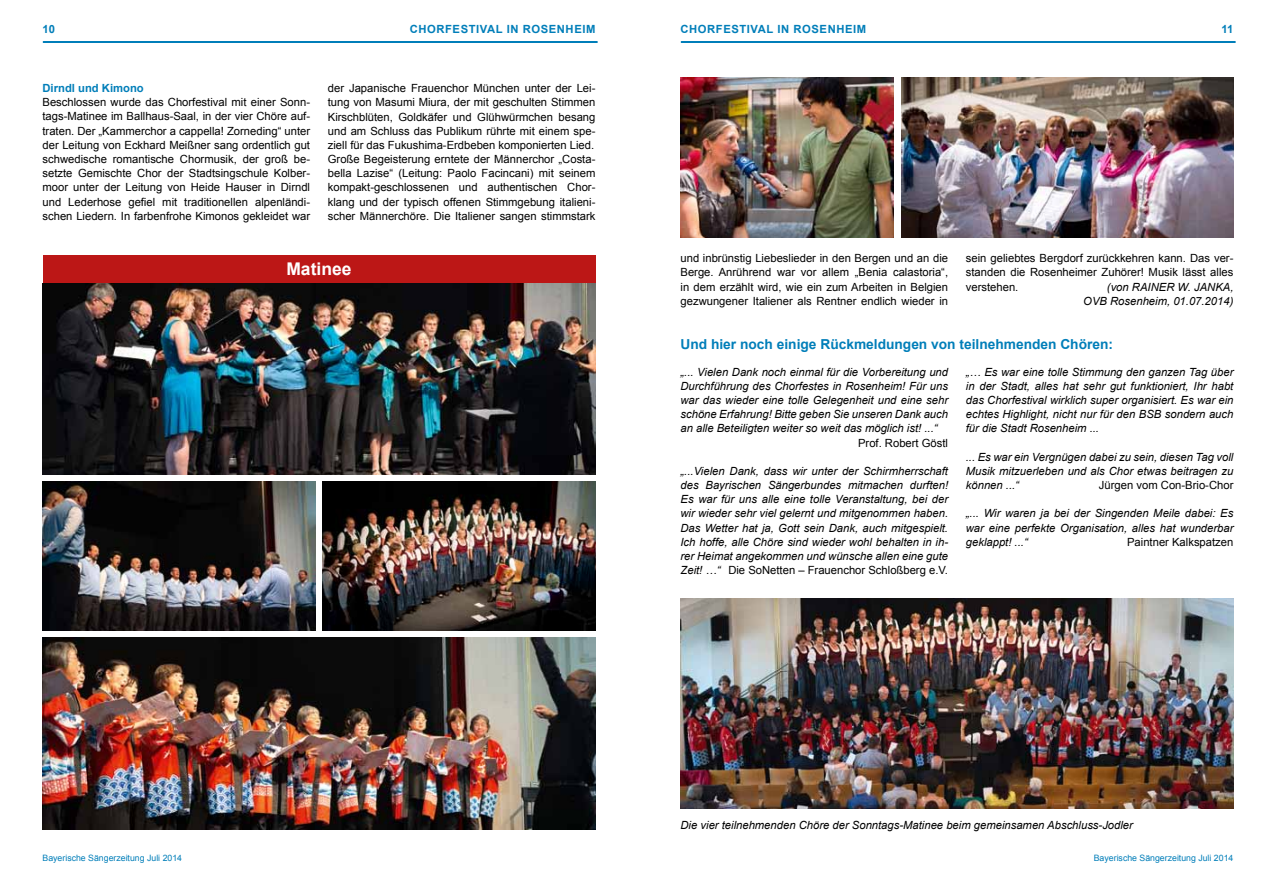
<style>
.page{position:relative;width:1276px;height:886px;background:#fff}
.page>*{position:absolute;margin:0;border:0;box-sizing:border-box;transform-origin:0 0}
.t1{font:700 17.5px "Arial";color:#fff}
.t2{font:700 13.75px "Arial";color:#007eb9}
.t3{font:11.25px/14.1px "Arial";color:#000;text-align:justify}
.t4{font:italic 11.25px/14.1px "Arial";color:#000;text-align:justify}
.t5{font:700 11.25px "Arial";letter-spacing:.05em;color:#007eb9}
.t6{font:700 11.25px "Arial";color:#007eb9}
.t7{font:8.75px "Arial";color:#007eb9}
.s1{font-style:normal}
</style>
<div class="page">
<hr style="left:44px;top:41px;width:553px;height:2px;background:#007eb9">
<hr style="left:682px;top:41px;width:552px;height:2px;background:#007eb9">
<div style="left:43px;top:255px;width:552px;height:28px;background:#bc1716"></div>
<img style="left:43px;top:283px;width:552px;height:192px">
<img style="left:680px;top:599px;width:553px;height:209px">
<img style="left:322px;top:482px;width:273px;height:149px">
<img style="left:43px;top:482px;width:272px;height:149px">
<img style="left:43px;top:638px;width:552px;height:191px">
<img style="left:901px;top:78px;width:332px;height:159px">
<img style="left:681px;top:78px;width:212px;height:159px">
<p class="t5" style="left:43px;top:22px;width:14px">10</p>
<p class="t5" style="left:410px;top:22px;width:187px">CHORFESTIVAL IN ROSENHEIM</p>
<p class="t5" style="left:680px;top:22px;width:187px">CHORFESTIVAL IN ROSENHEIM</p>
<p class="t5" style="left:1221px;top:22px;width:13px">11</p>
<p class="t6" style="left:43px;top:81px;width:103px">Dirndl und Kimono</p>
<p class="t3" style="left:43px;top:95px;width:269px">Beschlossen wurde das Chorfestival mit einer Sonn&shy;tags-Matinee im Ballhaus-Saal, in der vier Chöre auf&shy;traten. Der „Kammerchor a cappella! Zorneding“ unter der Leitung von Eckhard Meißner sang ordentlich gut schwedische romantische Chormusik, der groß be&shy;setzte Gemischte Chor der Stadtsingschule Kolber&shy;moor unter der Leitung von Heide Hauser in Dirndl und Lederhose gefiel mit traditionellen alpenländi&shy;schen Liedern. In farbenfrohe Kimonos gekleidet war</p>
<p class="t3" style="left:328px;top:81px;width:269px">der Japanische Frauenchor München unter der Lei&shy;tung von Masumi Miura, der mit geschulten Stimmen Kirschblüten, Goldkäfer und Glühwürmchen besang und am Schluss das Publikum rührte mit einem spe&shy;ziell für das Fukushima-Erdbeben komponierten Lied.<br>Große Begeisterung erntete der Männerchor „Costa&shy;bella Lazise“ (Leitung: Paolo Facincani) mit seinem kompakt-geschlossenen und authentischen Chor&shy;klang und der typisch offenen Stimmgebung italieni&shy;scher Männerchöre. Die Italiener sangen stimmstark</p>
<h1 class="t1" style="left:286px;top:258px;width:67px">Matinee</h1>
<p class="t3" style="left:680px;top:251px;width:269px">und inbrünstig Liebeslieder in den Bergen und an die Berge. Anrührend war vor allem „Benia calastoria“, in dem erzählt wird, wie ein zum Arbeiten in Belgien gezwungener Italiener als Rentner endlich wieder in</p>
<p class="t3" style="left:966px;top:251px;width:269px">sein geliebtes Bergdorf zurückkehren kann. Das ver&shy;standen die Rosenheimer Zuhörer! Musik lässt alles verstehen.</p>
<p class="t4" style="left:1083px;top:280px;width:152px;text-align:right">(von RAINER W. JANKA,<br>OVB Rosenheim, 01.07.2014)</p>
<p class="t2" style="left:680px;top:335px;width:434px">Und hier noch einige Rückmeldungen von teilnehmenden Chören:</p>
<p class="t4" style="left:680px;top:365px;width:269px">„... Vielen Dank noch einmal für die Vorbereitung und Durchführung des Chorfestes in Rosenheim! Für uns war das wieder eine tolle Gelegenheit und eine sehr schöne Erfahrung! Bitte geben Sie unseren Dank auch an alle Beteiligten weiter so weit das möglich ist! ...“</p>
<p class="t3" style="left:858px;top:436px;width:92px">Prof. Robert Göstl</p>
<p class="t4" style="left:680px;top:464px;width:269px">„...Vielen Dank, dass wir unter der Schirmherrschaft des Bayrischen Sängerbundes mitmachen durften!<br>Es war für uns alle eine tolle Veranstaltung, bei der wir wieder sehr viel gelernt und mitgenommen haben.<br>Das Wetter hat ja, Gott sein Dank, auch mitgespielt.<br>Ich hoffe, alle Chöre sind wieder wohl behalten in ih&shy;rer Heimat angekommen und wünsche allen eine gute Zeit! …“ <span class="s1">Die SoNetten – Frauenchor Schloßberg e.V.</span></p>
<p class="t4" style="left:966px;top:365px;width:269px">„… Es war eine tolle Stimmung den ganzen Tag über in der Stadt, alles hat sehr gut funktioniert, Ihr habt das Chorfestival wirklich super organisiert. Es war ein echtes Highlight, nicht nur für den BSB sondern auch für die Stadt Rosenheim ...</p>
<p class="t4" style="left:966px;top:450px;width:269px">... Es war ein Vergnügen dabei zu sein, diesen Tag voll Musik mitzuerleben und als Chor etwas beitragen zu können ...“</p>
<p class="t3" style="left:1099px;top:478px;width:136px">Jürgen vom Con-Brio-Chor</p>
<p class="t4" style="left:966px;top:507px;width:269px">„... Wir waren ja bei der Singenden Meile dabei: Es war eine perfekte Organisation, alles hat wunderbar geklappt! ...“</p>
<p class="t3" style="left:1127px;top:535px;width:108px">Paintner Kalkspatzen</p>
<p class="t4" style="left:680px;top:818px;width:454px">Die vier teilnehmenden Chöre der Sonntags-Matinee beim gemeinsamen Abschluss-Jodler</p>
<p class="t7" style="left:43px;top:852px;width:141px">Bayerische Sängerzeitung Juli 2014</p>
<p class="t7" style="left:1093px;top:852px;width:141px">Bayerische Sängerzeitung Juli 2014</p>
</div>
